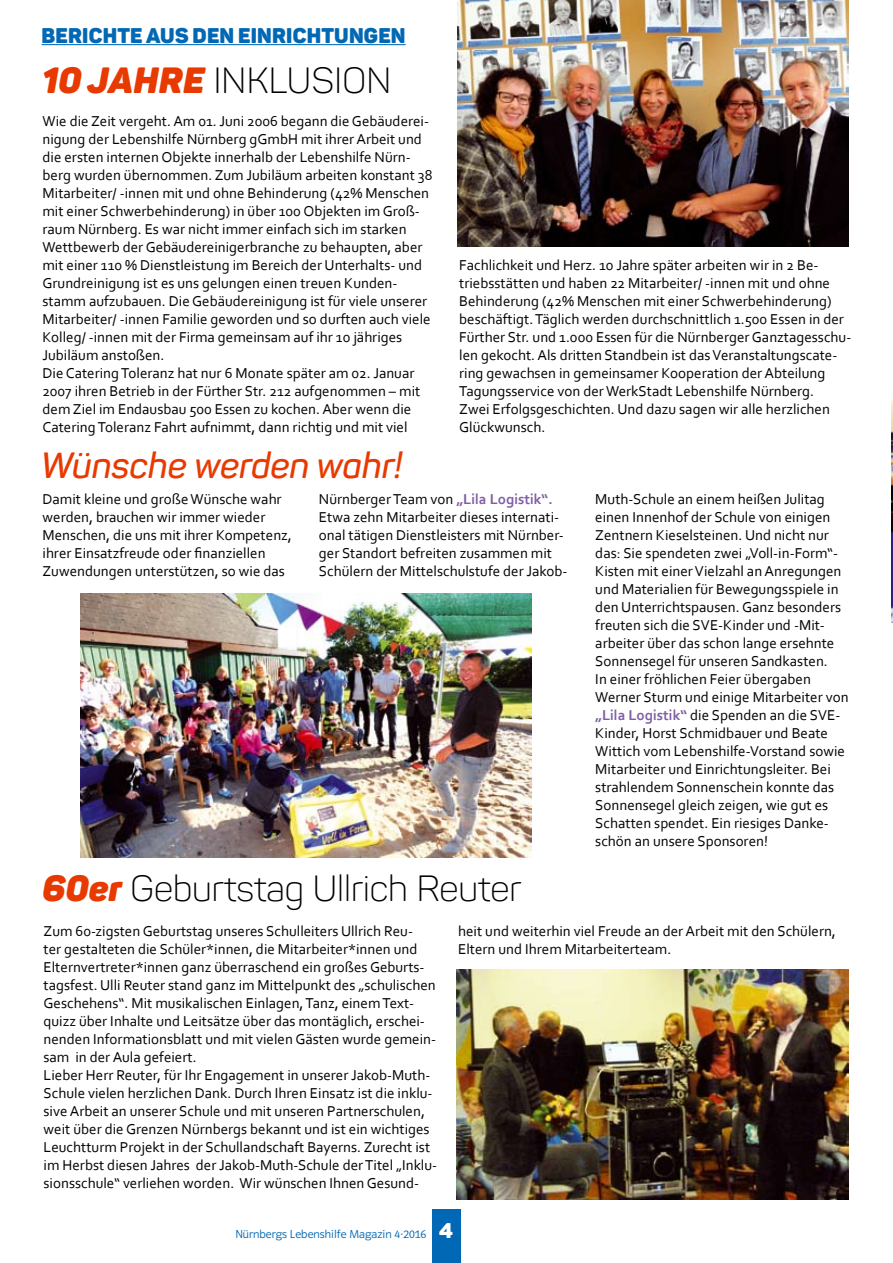
<style>
.page{position:relative;width:893px;height:1263px;background:#fff}
.page>*{position:absolute;margin:0;border:0;box-sizing:border-box;transform-origin:0 0}
.t1{font:300 36px "Panton";color:#000}
.t2{font:italic 600 36px "Panton";color:#e83a00}
.t3{font:900 21px "Panton";letter-spacing:.01em;color:#0068b4}
.t4{font:900 21px "Panton";color:#fff}
.t5{font:15px/18px "Corbel";color:#000}
.t6{font:12px "Polo 22 Leicht";color:#0068b4}
.s1{font-weight:900;font-style:italic;color:#e83a00}
.s2{font-weight:700;color:#805ea5}
</style>
<div class="page">
<div style="left:432px;top:1209px;width:29px;height:54px;background:#0068b4"></div>
<hr style="left:42px;top:44px;width:364px;height:1px;background:#0068b4">
<img style="left:457px;top:0;width:391px;height:247px">
<img style="left:81px;top:594px;width:451px;height:263px">
<img style="left:891px;top:392px;width:2px;height:231px">
<img style="left:457px;top:969px;width:391px;height:230px">
<h2 class="t3" style="left:42px;top:22px;width:365px">BERICHTE AUS DEN EINRICHTUNGEN</h2>
<h1 class="t1" style="left:43px;top:59px;width:350px"><span class="s1">10 JAHRE</span> Inklusi on</h1>
<p class="t5" style="left:43px;top:112px;width:391px">Wie die Zeit vergeht. Am 01. Juni 2006 begann die Gebäuderei&shy;nigung der Lebenshilfe Nürnberg gGmbH mit ihrer Arbeit und die ersten internen Objekte innerhalb der Lebenshilfe Nürn&shy;berg wurden übernommen. Zum Jubiläum arbeiten konstant 38<br>Mitarbeiter/ -innen mit und ohne Behinderung (42% Menschen mit einer Schwerbehinderung) in über 100 Objekten im Groß&shy;raum Nürnberg. Es war nicht immer einfach sich im starken Wettbewerb der Gebäudereinigerbranche zu behaupten, aber mit einer 110 % Dienstleistung im Bereich der Unterhalts- und Grundreinigung ist es uns gelungen einen treuen Kunden&shy;stamm aufzubauen. Die Gebäudereinigung ist für viele unserer Mitarbeiter/ -innen Familie geworden und so durften auch viele Kolleg/ -innen mit der Firma gemeinsam auf ihr 10 jähriges Jubiläum anstoßen.<br>Die Catering Toleranz hat nur 6 Monate später am 02. Januar 2007 ihren Betrieb in der Fürther Str. 212 aufgenommen – mit dem Ziel im Endausbau 500 Essen zu kochen. Aber wenn die Catering Toleranz Fahrt aufnimmt, dann richtig und mit viel</p>
<p class="t5" style="left:459px;top:256px;width:394px">Fachlichkeit und Herz. 10 Jahre später arbeiten wir in 2 Be&shy;triebsstätten und haben 22 Mitarbeiter/ -innen mit und ohne Behinderung (42% Menschen mit einer Schwerbehinderung) beschäftigt. Täglich werden durchschnittlich 1.500 Essen in der Fürther Str. und 1.000 Essen für die Nürnberger Ganztagesschu&shy;len gekocht. Als dritten Standbein ist das Veranstaltungscate&shy;ring gewachsen in gemeinsamer Kooperation der Abteilung Tagungsservice von der WerkStadt Lebenshilfe Nürnberg.<br>Zwei Erfolgsgeschichten. Und dazu sagen wir alle herzlichen Glückwunsch.</p>
<h1 class="t2" style="left:41px;top:443px;width:363px">Wünsche werden wahr!</h1>
<p class="t5" style="left:319px;top:490px;width:250px">Nürnberger Team von <span class="s2">„Lila Logistik“.<br></span>Etwa zehn Mitarbeiter dieses internati&shy;onal tätigen Dienstleisters mit Nürnber&shy;ger Standort befreiten zusammen mit Schülern der Mittelschulstufe der Jakob-</p>
<p class="t5" style="left:595px;top:490px;width:255px">Muth-Schule an einem heißen Julitag einen Innenhof der Schule von einigen Zentnern Kieselsteinen. Und nicht nur das: Sie spendeten zwei „Voll-in-Form“- Kisten mit einer Vielzahl an Anregungen und Materialien für Bewegungsspiele in den Unterrichtspausen. Ganz besonders freuten sich die SVE-Kinder und -Mit&shy;arbeiter über das schon lange ersehnte Sonnensegel für unseren Sandkasten.<br>In einer fröhlichen Feier übergaben Werner Sturm und einige Mitarbeiter von <span class="s2">„Lila Logistik“</span> die Spenden an die SVE-Kinder, Horst Schmidbauer und Beate Wittich vom Lebenshilfe-Vorstand sowie Mitarbeiter und Einrichtungsleiter. Bei strahlendem Sonnenschein konnte das Sonnensegel gleich zeigen, wie gut es Schatten spendet. Ein riesiges Danke&shy;schön an unsere Sponsoren!</p>
<p class="t5" style="left:43px;top:490px;width:251px">Damit kleine und große Wünsche wahr werden, brauchen wir immer wieder Menschen, die uns mit ihrer Kompetenz, ihrer Einsatzfreude oder finanziellen Zuwendungen unterstützen, so wie das</p>
<h1 class="t1" style="left:43px;top:867px;width:481px"><span class="s1">60ER</span> Geburtstag Ullrich Reuter</h1>
<p class="t5" style="left:44px;top:922px;width:395px">Zum 60-zigsten Geburtstag unseres Schulleiters Ullrich Reu-<br>ter gestalteten die Schüler*innen, die Mitarbeiter*innen und Elternvertreter*innen ganz überraschend ein großes Geburts&shy;tagsfest. Ulli Reuter stand ganz im Mittelpunkt des „schulischen Geschehens“. Mit musikalischen Einlagen, Tanz, einem Text&shy;quizz über Inhalte und Leitsätze über das montäglich, erschei&shy;nenden Informationsblatt und mit vielen Gästen wurde gemein&shy;sam in der Aula gefeiert.<br>Lieber Herr Reuter, für Ihr Engagement in unserer Jakob-Muth-Schule vielen herzlichen Dank. Durch Ihren Einsatz ist die inklu&shy;sive Arbeit an unserer Schule und mit unseren Partnerschulen, weit über die Grenzen Nürnbergs bekannt und ist ein wichtiges Leuchtturm Projekt in der Schullandschaft Bayerns. Zurecht ist im Herbst diesen Jahres der Jakob-Muth-Schule der Titel „Inklu&shy;sionsschule“ verliehen worden. Wir wünschen Ihnen Gesund-</p>
<p class="t5" style="left:458px;top:922px;width:379px">heit und weiterhin viel Freude an der Arbeit mit den Schülern,<br>Eltern und Ihrem Mitarbeiterteam.</p>
<p class="t6" style="left:235px;top:1227px;width:192px">Nürnbergs Lebenshilfe Magazin 4·2016</p>
<h2 class="t4" style="left:439px;top:1217px;width:15px">4</h2>
</div>
